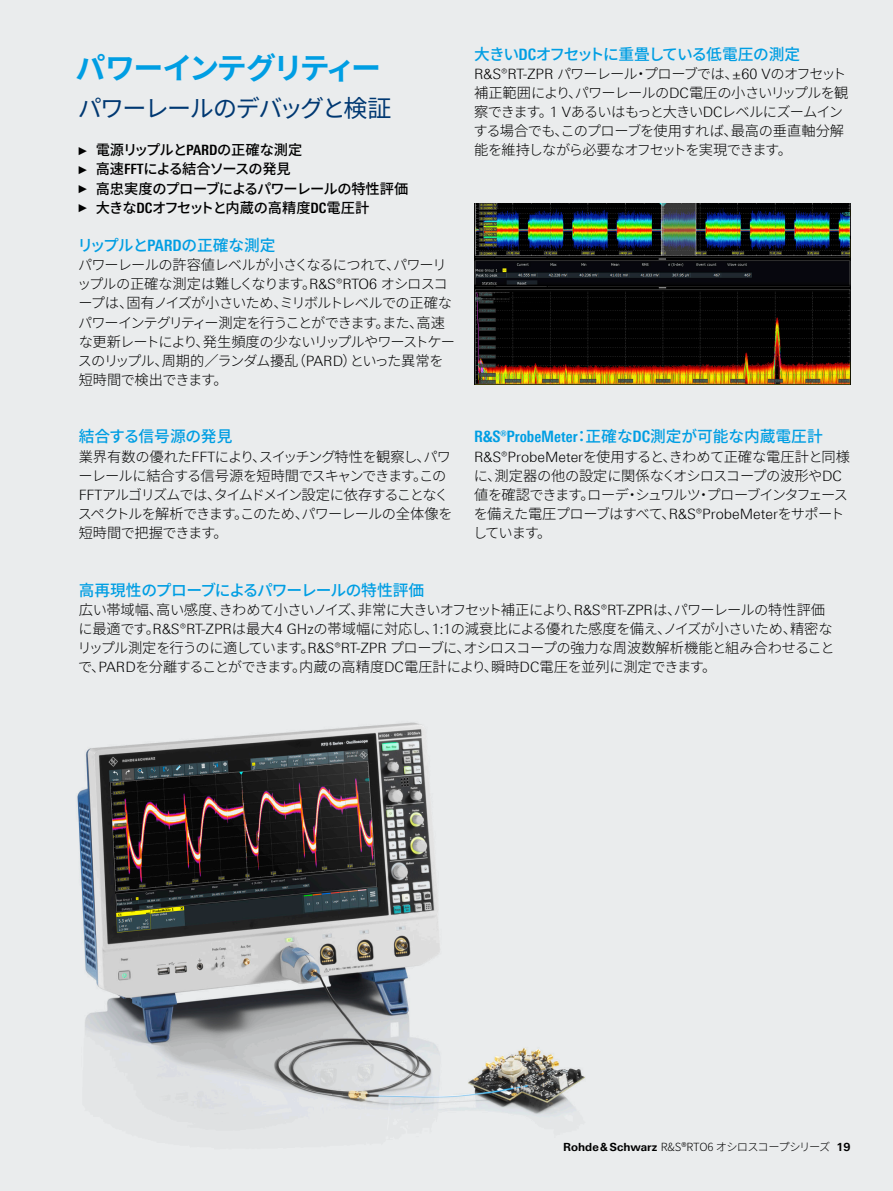
<style>
.page{position:relative;width:893px;height:1191px;background:#eaeced}
.page>*{position:absolute;margin:0;border:0;box-sizing:border-box;transform-origin:0 0}
.Seiten_Headline_20Pt_cyan_IVZ_Applicatio{font:700 30px "Source Han Sans";letter-spacing:-.085em;color:#009ee3}
.Mittlere_Headline_blau{font:24px "Source Han Sans";letter-spacing:-.065em;color:#003872}
.Absatzfett_cyan{font:500 15.75px "Source Han Sans";letter-spacing:-.045em;color:#009ee3}
.Absatzfett_cyan-2{font:700 15.75px "Linotype Univers 620 Cn";color:#009ee3}
.Absatzfett_cyan-3{font:500 15.75px "Source Han Sans";letter-spacing:-.02em;color:#009ee3}
.Absatzfett_cyan-4{font:500 15.75px "Source Han Sans";letter-spacing:-.015em;color:#009ee3}
.Haupttext_ohne_Abstand{font:300 14.25px/19.2px "Source Han Sans";letter-spacing:-.055em;color:#000}
.Haupttext_ohne_Abstand-2{font:300 14.25px/19.2px "Source Han Sans";letter-spacing:-.035em;color:#000}
.t1{font:500 14.25px "Source Han Sans";letter-spacing:-.045em;color:#000}
.t2{font:500 14.25px "Source Han Sans";letter-spacing:-.02em;color:#000}
.t3{font:500 14.25px "Source Han Sans";letter-spacing:-.065em;color:#000}
.t4{font:300 11.25px "Source Han Sans";letter-spacing:-.075em;color:#000}
.s1{font-family:"Arial Narrow";font-weight:400;font-size:11.4px}
.s2{font-family:"Linotype Univers 620 Cn";font-weight:700}
.s3{font-family:"Linotype Univers 330"}
.s4{font-family:"Source Han Sans";font-weight:500}
.s5{font-family:"Linotype Univers 630";font-weight:700}
</style>
<div class="page">
<img style="left:474px;top:203px;width:376px;height:182px">
<img style="left:77px;top:722px;width:499px;height:408px">
<img style="left:78px;top:723px;width:507px;height:379px">
<p class="Seiten_Headline_20Pt_cyan_IVZ_Applicatio" style="left:75px;top:51px;width:307px">パワーインテグリティー</p>
<p class="Mittlere_Headline_blau" style="left:78px;top:95px;width:315px">パワーレールのデバッグと検証</p>
<p class="t2" style="left:79px;top:142px;width:225px"><span class="s1">►</span> 電源リップルと<span class="s2">PARD</span>の正確な測定</p>
<p class="t3" style="left:79px;top:161px;width:214px"><span class="s1">►</span> 高速<span class="s2">FFT</span>による結合ソースの発見</p>
<p class="t1" style="left:79px;top:180px;width:331px"><span class="s1">►</span> 高忠実度のプローブによるパワーレールの特性評価</p>
<p class="t1" style="left:79px;top:199px;width:292px"><span class="s1">►</span> 大きな<span class="s2">DC</span>オフセットと内蔵の高精度<span class="s2">DC</span>電圧計</p>
<p class="Absatzfett_cyan-3" style="left:78px;top:236px;width:199px">リップルと<span class="s2">PARD</span>の正確な測定</p>
<p class="Haupttext_ohne_Abstand" style="left:77px;top:255px;width:379px">パワーレールの許容値レベルが小さくなるにつれて、パワーリップルの正確な測定は難しくなります。<span class="s3">R&amp;S®RTO6</span> オシロスコープは、固有ノイズが小さいため、ミリボルトレベルでの正確なパワーインテグリティー測定を行うことができます。また、高速な更新レートにより、発生頻度の少ないリップルやワーストケースのリップル、周期的／ランダム擾乱（<span class="s3">PARD</span>）といった異常を短時間で検出できます。</p>
<p class="Absatzfett_cyan-4" style="left:79px;top:428px;width:155px">結合する信号源の発見</p>
<p class="Haupttext_ohne_Abstand" style="left:78px;top:447px;width:376px">業界有数の優れた<span class="s3">FFT</span>により、スイッチング特性を観察し、パワーレールに結合する信号源を短時間でスキャンできます。この<br><span class="s3">FFT</span>アルゴリズムでは、タイムドメイン設定に依存することなくスペクトルを解析できます。このため、パワーレールの全体像を短時間で把握できます。</p>
<p class="Absatzfett_cyan" style="left:474px;top:45px;width:328px">大きい<span class="s2">DC</span>オフセットに重畳している低電圧の測定</p>
<p class="Haupttext_ohne_Abstand" style="left:473px;top:64px;width:377px"><span class="s3">R&amp;S®RT-ZPR</span> パワーレール・プローブでは、<span class="s3">±60 V</span>のオフセット補正範囲により、パワーレールの<span class="s3">DC</span>電圧の小さいリップルを観察できます。-<span class="s3">1 V</span>あるいはもっと大きい<span class="s3">DC</span>レベルにズームインする場合でも、このプローブを使用すれば、最高の垂直軸分解能を維持しながら必要なオフセットを実現できます。</p>
<p class="Absatzfett_cyan-2" style="left:474px;top:427px;width:350px">R&amp;S®ProbeMeter<span class="s4">：正確な</span>DC<span class="s4">測定が可能な内蔵電圧計</span></p>
<p class="Haupttext_ohne_Abstand" style="left:473px;top:447px;width:378px"><span class="s3">R&amp;S®ProbeMeter</span>を使用すると、きわめて正確な電圧計と同様に、測定器の他の設定に関係なくオシロスコープの波形や<span class="s3">DC</span>値を確認できます。ローデ・シュワルツ・プローブインタフェースを備えた電圧プローブはすべて、<span class="s3">R&amp;S®ProbeMeter</span>をサポートしています。</p>
<p class="Absatzfett_cyan" style="left:79px;top:581px;width:347px">高再現性のプローブによるパワーレールの特性評価</p>
<p class="Haupttext_ohne_Abstand-2" style="left:78px;top:600px;width:758px">広い帯域幅、高い感度、きわめて小さいノイズ、非常に大きいオフセット補正により、<span class="s3">R&amp;S®RT-ZPR</span>は、パワーレールの特性評価に最適です。<span class="s3">R&amp;S®RT-ZPR</span>は最大<span class="s3">4 GHz</span>の帯域幅に対応し、<span class="s3">1</span>:<span class="s3">1</span>の減衰比による優れた感度を備え、ノイズが小さいため、精密なリップル測定を行うのに適しています。<span class="s3">R&amp;S®RT-ZPR</span> プローブに、オシロスコープの強力な周波数解析機能と組み合わせることで、<span class="s3">PARD</span>を分離することができます。内蔵の高精度<span class="s3">DC</span>電圧計により、瞬時<span class="s3">DC</span>電圧を並列に測定できます。</p>
<p class="t4" style="left:563px;top:1140px;width:289px"><span class="s5">Rohde&amp;Schwarz</span> R&amp;S®RTO6 オシロスコープシリーズ <span class="s5">19</span></p>
</div>
